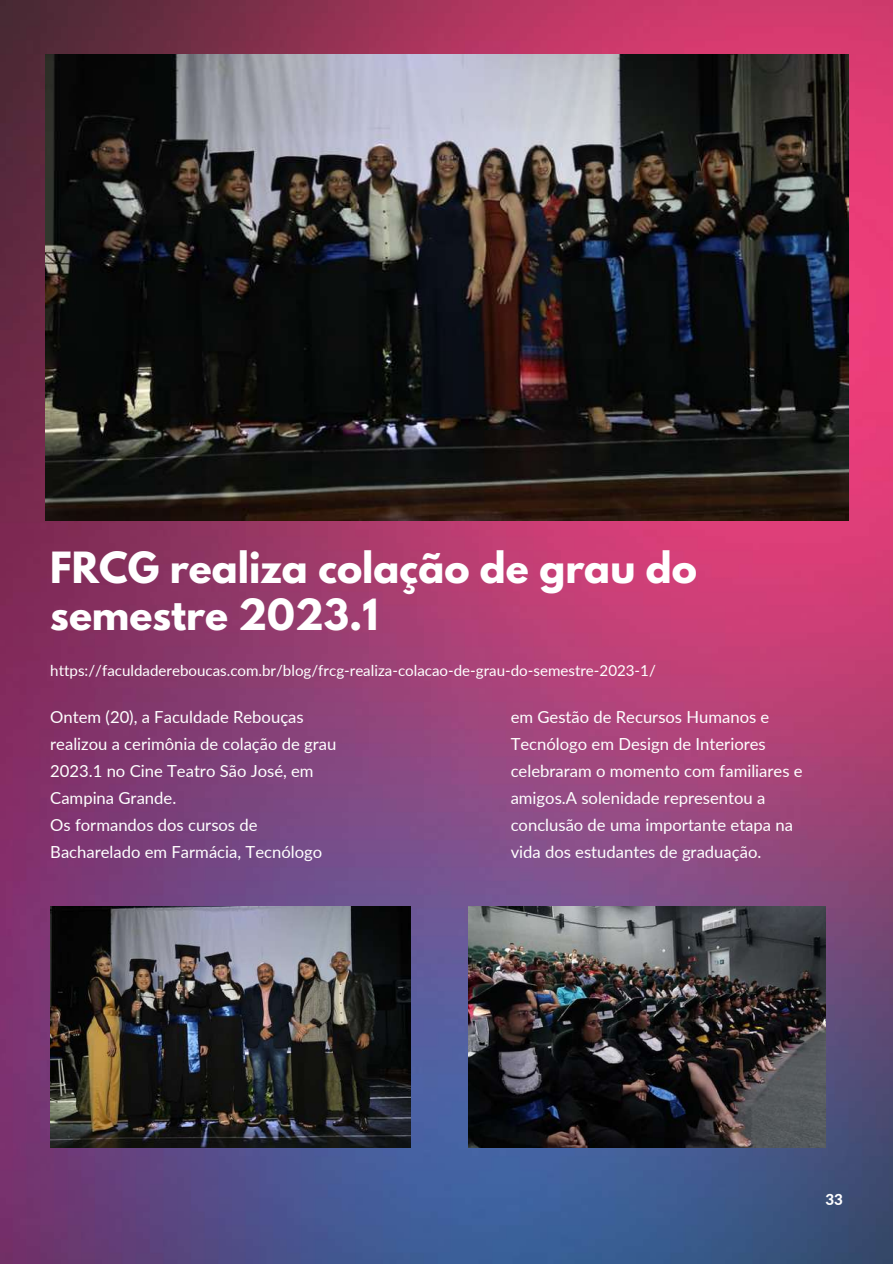
<style>
.page{position:relative;width:893px;height:1264px;background:#fff}
.page>*{position:absolute;margin:0;border:0;box-sizing:border-box;transform-origin:0 0}
.t1{font:700 38.1px/47.2px "League Spartan";color:#fff}
.t2{font:16.65px/27px "Lato";color:#fff}
.t3{font:15.15px "Lato";color:#fff}
.t4{font:800 15.15px "Lato";color:#fff}
</style>
<div class="page">
<img style="left:0;top:0;width:892px;height:1263px">
<img style="left:468px;top:906px;width:357px;height:240px">
<img style="left:45px;top:54px;width:803px;height:466px">
<img style="left:50px;top:906px;width:360px;height:240px">
<h1 class="t1" style="left:50px;top:548px;width:648px">FRCG realiza colação de grau do semestre 2023.1</h1>
<p class="t3" style="left:50px;top:660px;width:607px">https://faculdadereboucas.com.br/blog/frcg-realiza-colacao-de-grau-do-semestre-2023-1/</p>
<p class="t2" style="left:510px;top:703px;width:293px">em Gestão de Recursos Humanos e Tecnólogo em Design de Interiores celebraram o momento com familiares e amigos.A solenidade representou a conclusão de uma importante etapa na vida dos estudantes de graduação.</p>
<p class="t2" style="left:50px;top:703px;width:288px">Ontem (20), a Faculdade Rebouças realizou a cerimônia de colação de grau<br>2023.1 no Cine Teatro São José, em<br>Campina Grande.<br>Os formandos dos cursos de<br>Bacharelado em Farmácia, Tecnólogo</p>
<p class="t4" style="left:825px;top:1190px;width:19px">33</p>
</div>
